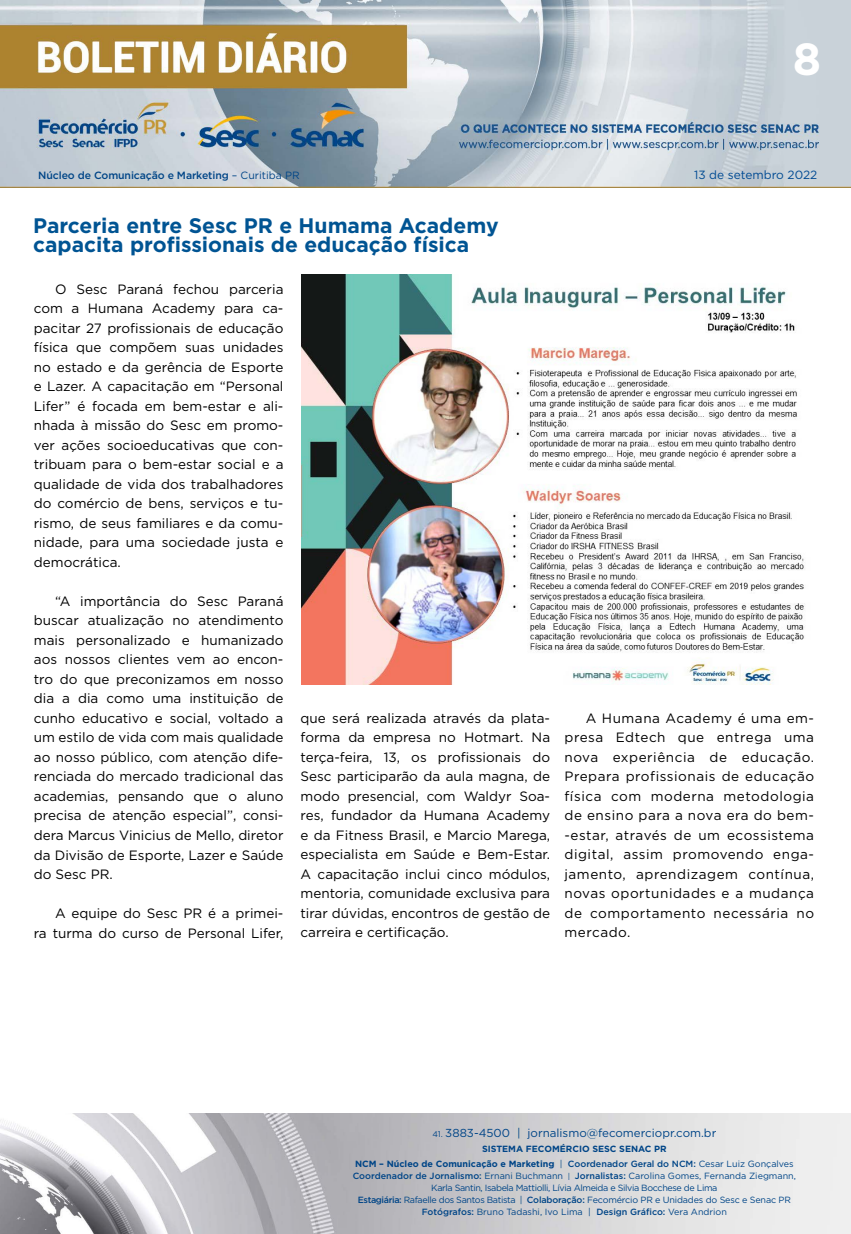
<style>
.page{position:relative;width:851px;height:1234px;background:#fff}
.page>*{position:absolute;margin:0;border:0;box-sizing:border-box;transform-origin:0 0}
.t1{font:700 45px "Gotham";color:#fff}
.t2{font:700 21px/19.5px "Gotham";color:#005493}
.t3{font:13.5px/19.5px "Gotham";color:#000;text-align:justify}
.t4{font:11.85px "Gotham";color:#004a93}
.t5{font:11.55px "Gotham";color:#004587}
.t6{font:500 10.5px "Gotham";letter-spacing:-.01em;color:#004587}
.t7{font:9px/12px "Gotham";letter-spacing:-.02em;color:#004587;text-align:center}
.t8{font:700 9px/15px "Gotham";color:#004587;text-align:center}
.s1{font-weight:400}
.s2{font-size:8.25px}
.s3{font-weight:500}
.s4{font-size:7.65px}
</style>
<div class="page">
<img style="left:0;top:0;width:850px;height:188px">
<img style="left:0;top:1113px;width:850px;height:120px">
<img style="left:301px;top:274px;width:504px;height:410px">
<h1 class="t1" style="left:792px;top:29px;width:30px">8</h1>
<p class="t6" style="left:38px;top:168px;width:263px">Núcleo de Comunicação e Marketing <span class="s1">– Curitiba PR</span></p>
<p class="t4" style="left:694px;top:167px;width:125px">13 de setembro 2022</p>
<h2 class="t2" style="left:33px;top:215px;width:467px">Parceria entre Sesc PR e Humama Academy capacita profissionais de educação física</h2>
<p class="t3" style="left:34px;top:279px;width:251px;text-indent:21px">O Sesc Paraná fechou parceria com a Humana Academy para ca&shy;pacitar 27 profissionais de educação física que compõem suas unidades no estado e da gerência de Esporte e Lazer. A capacitação em “Personal Lifer” é focada em bem-estar e ali&shy;nhada à missão do Sesc em promo&shy;ver ações socioeducativas que con&shy;tribuam para o bem-estar social e a qualidade de vida dos trabalhadores do comércio de bens, serviços e tu&shy;rismo, de seus familiares e da comu&shy;nidade, para uma sociedade justa e democrática.</p>
<p class="t3" style="left:34px;top:591px;width:251px;text-indent:21px">“A importância do Sesc Paraná buscar atualização no atendimento mais personalizado e humanizado aos nossos clientes vem ao encon&shy;tro do que preconizamos em nosso dia a dia como uma instituição de cunho educativo e social, voltado a um estilo de vida com mais qualidade ao nosso público, com atenção dife&shy;renciada do mercado tradicional das academias, pensando que o aluno precisa de atenção especial”, consi&shy;dera Marcus Vinicius de Mello, diretor da Divisão de Esporte, Lazer e Saúde do Sesc PR.</p>
<p class="t3" style="left:34px;top:903px;width:251px;text-align:right">A equipe do Sesc PR é a primei-<br>ra turma do curso de Personal Lifer,</p>
<p class="t3" style="left:300px;top:708px;width:251px">que será realizada através da plata&shy;forma da empresa no Hotmart. Na terça-feira, 13, os profissionais do Sesc participarão da aula magna, de modo presencial, com Waldyr Soa&shy;res, fundador da Humana Academy e da Fitness Brasil, e Marcio Marega, especialista em Saúde e Bem-Estar.<br>A capacitação inclui cinco módulos, mentoria, comunidade exclusiva para tirar dúvidas, encontros de gestão de carreira e certificação.</p>
<p class="t3" style="left:564px;top:707px;width:251px;text-indent:21px">A Humana Academy é uma em&shy;presa Edtech que entrega uma nova experiência de educação.<br>Prepara profissionais de educação física com moderna metodologia de ensino para a nova era do bem--estar, através de um ecossistema digital, assim promovendo enga&shy;jamento, aprendizagem contínua, novas oportunidades e a mudança de comportamento necessária no mercado.</p>
<p class="t5" style="left:432px;top:1125px;width:285px"><span class="s2">41.</span> 3883-4500 | jornalismo@fecomerciopr.com.br</p>
<p class="t8" style="left:355px;top:1141px;width:440px">SISTEMA FECOMÉRCIO SESC SENAC PR<br>NCM – Núcleo de Comunicação e Marketing <span class="s1">|</span> <span class="s3">Coordenador Geral do NCM:</span> <span class="s1">Cesar Luiz Gonçalves</span></p>
<p class="t7" style="left:353px;top:1169px;width:444px"><span class="s3">Coordenador de Jornalismo:</span> Ernani Buchmann <span class="s4">|</span> <span class="s3">Jornalistas:</span> Carolina Gomes, Fernanda Ziegmann, Karla Santin, Isabela Mattiolli, Lívia Almeida e Silvia Bocchese de Lima<br><span class="s3">Estagiária:</span> Rafaelle dos Santos Batista | <span class="s3">Colaboração:</span> Fecomércio PR e Unidades do Sesc e Senac PR <span class="s3">Fotógrafos:</span> Bruno Tadashi, Ivo Lima | <span class="s3">Design Gráfico:</span> Vera Andrion</p>
</div>
